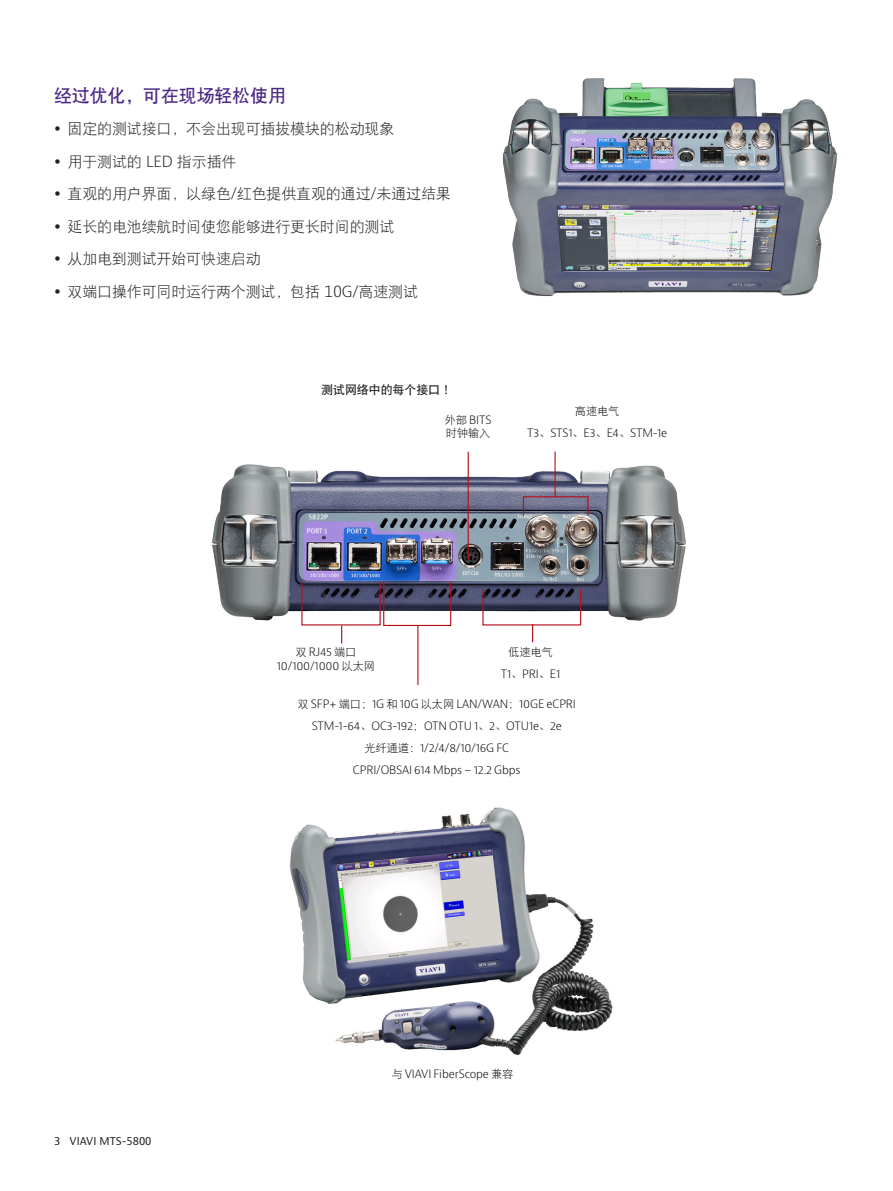
<style>
.page{position:relative;width:893px;height:1191px;background:#fff}
.page>*{position:absolute;margin:0;border:0;box-sizing:border-box;transform-origin:0 0}
.H2_Heading_Purple_12_16{font:18px "DFP Hei W7";letter-spacing:-.01em;color:#4a2785}
.t1{font:15px "DFP Hei W3";letter-spacing:-.01em;color:#231f20}
.Subhead_1{font:12px "DFP Hei W7";letter-spacing:-.01em;color:#231f20}
.t2{font:300 11.25px/13.5px "Bernino Sans";letter-spacing:-.01em;color:#110a0c;text-align:center}
.t3{font:11.25px/13.5px "DFP Hei W3";letter-spacing:-.01em;color:#110a0c}
.t4{font:10.5px "Bernino Sans";color:#231f20}
.s1{font-family:"Bernino Sans";font-weight:300}
.s2{font-family:"DFP Hei W3";font-weight:400}
</style>
<div class="page">
<img style="left:502px;top:78px;width:335px;height:218px">
<img style="left:212px;top:451px;width:474px;height:195px">
<div style="left:301px;top:581px;width:80px;height:44px;border:1px solid #b50e1a"></div>
<div style="left:383px;top:581px;width:68px;height:45px;border:1px solid #b50e1a"></div>
<div style="left:523px;top:496px;width:66px;height:20px;border:1px solid #b50e1a"></div>
<hr style="left:468px;top:452px;width:1px;height:108px;background:#b50e1a">
<svg style="left:341px;top:625px;width:1px;height:18px"></svg>
<hr style="left:417px;top:625px;width:1px;height:60px;background:#b50e1a">
<svg style="left:532px;top:624px;width:1px;height:18px"></svg>
<hr style="left:554px;top:452px;width:2px;height:44px;background:#b50e1a">
<img style="left:290px;top:807px;width:323px;height:249px">
<p class="H2_Heading_Purple_12_16" style="left:54px;top:86px;width:233px">经过优化，可在现场轻松使用</p>
<p class="t1" style="left:68px;top:121px;width:328px">固定的测试接口，不会出现可插拔模块的松动现象</p>
<p class="t1" style="left:68px;top:154px;width:170px">用于测试的 <span class="s1">LED</span> 指示插件</p>
<p class="t1" style="left:68px;top:186px;width:385px">直观的用户界面，以绿色<span class="s1">/</span>红色提供直观的通过<span class="s1">/</span>未通过结果</p>
<p class="t1" style="left:68px;top:219px;width:328px">延长的电池续航时间使您能够进行更长时间的测试</p>
<p class="t1" style="left:68px;top:251px;width:195px">从加电到测试开始可快速启动</p>
<p class="t1" style="left:68px;top:284px;width:352px">双端口操作可同时运行两个测试，包括 <span class="s1">10G/</span>高速测试</p>
<p class="Subhead_1" style="left:321px;top:384px;width:132px">测试网络中的每个接口！</p>
<p class="t3" style="left:445px;top:413px;width:48px">外部 <span class="s1">BITS</span>时钟输入</p>
<p class="t3" style="left:575px;top:404px;width:46px">高速电气</p>
<p class="t2" style="left:527px;top:427px;width:141px">T3<span class="s2">、</span>STS1<span class="s2">、</span>E3<span class="s2">、</span>E4<span class="s2">、</span>STM-1e</p>
<p class="t3" style="left:508px;top:645px;width:46px">低速电气</p>
<p class="t2" style="left:501px;top:667px;width:61px">T1<span class="s2">、</span>PRI<span class="s2">、</span>E1</p>
<p class="t2" style="left:277px;top:645px;width:100px"><span class="s2">双</span> RJ45 <span class="s2">端口<br></span>10/100/1000 <span class="s2">以太网</span></p>
<p class="t2" style="left:298px;top:697px;width:280px"><span class="s2">双</span> SFP+ <span class="s2">端口；</span>1G <span class="s2">和</span> 10G <span class="s2">以太网</span> LAN/WAN<span class="s2">；</span>10GE eCPRI</p>
<p class="t2" style="left:312px;top:719px;width:252px">STM-1-64<span class="s2">、</span>OC3-192<span class="s2">；</span>OTN OTU 1<span class="s2">、</span>2<span class="s2">、</span>OTU1e<span class="s2">、</span>2e</p>
<p class="t2" style="left:364px;top:741px;width:146px"><span class="s2">光纤通道：</span>1/2/4/8/10/16G FC</p>
<p class="t2" style="left:353px;top:763px;width:169px">CPRI/OBSAI 614 Mbps – 12.2 Gbps</p>
<p class="t4" style="left:54px;top:1134px;width:99px">3 VIAVI MTS-5800</p>
<p class="t2" style="left:391px;top:1067px;width:124px"><span class="s2">与</span> VIAVI FiberScope <span class="s2">兼容</span></p>
</div>
